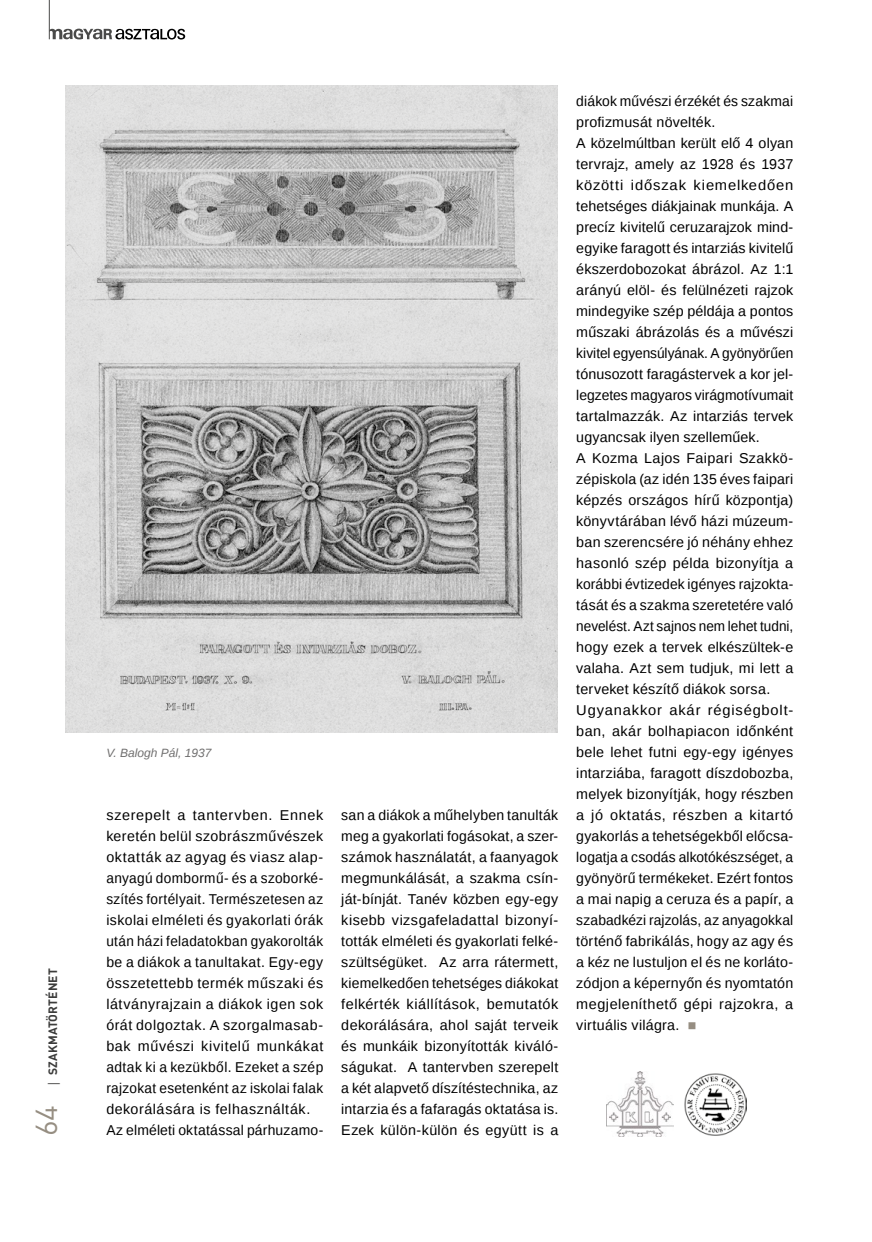
<style>
.page{position:relative;width:872px;height:1242px;background:#fff}
.page>*{position:absolute;margin:0;border:0;box-sizing:border-box;transform-origin:0 0}
.t1{font:30px "DIN Pro";color:#968e82}
.t2{font:14.25px/21px "Liberation Sans";letter-spacing:.02em;color:#000}
.t3{font:italic 12px "Liberation Sans";color:#706f6f}
.t4{font:700 12px "DIN Pro";letter-spacing:.01em;color:#3c3c3b}
.s1{font-family:"Open Sans";font-weight:400}
.s2{color:#968e82}
</style>
<div class="page">
<svg style="left:49px;top:29px;width:136px;height:11px"></svg>
<hr style="left:49px;top:0;width:1px;height:39px;background:#4a4a49">
<img style="left:66px;top:85px;width:491px;height:647px">
<img style="left:684px;top:1073px;width:62px;height:62px">
<img style="left:606px;top:1072px;width:67px;height:64px">
<p class="t4" style="left:45px;top:1087px;width:120px;rotate:-90deg"><span class="s1">|</span> SZAKMATÖRTÉNET</p>
<h1 class="t1" style="left:26px;top:1136px;width:33px;rotate:-90deg">64</h1>
<p class="t3" style="left:106px;top:745px;width:107px">V. Balogh Pál, 1937</p>
<p class="t2" style="left:106px;top:805px;width:218px">szerepelt a tantervben. Ennek keretén belül szobrászművészek oktatták az agyag és viasz alap&shy;anyagú dombormű- és a szoborké&shy;szítés fortélyait. Természetesen az iskolai elméleti és gyakorlati órák után házi feladatokban gyakorolták be a diákok a tanultakat. Egy-egy összetettebb termék műszaki és látványrajzain a diákok igen sok órát dolgoztak. A szorgalmasab&shy;bak művészi kivitelű munkákat adtak ki a kezükből. Ezeket a szép rajzokat esetenként az iskolai falak dekorálására is felhasználták.<br>Az elméleti oktatással párhuzamo-</p>
<p class="t2" style="left:341px;top:805px;width:218px;text-align:justify">san a diákok a műhelyben tanulták meg a gyakorlati fogásokat, a szer&shy;számok használatát, a faanyagok megmunkálását, a szakma csín&shy;ját-bínját. Tanév közben egy-egy kisebb vizsgafeladattal bizonyí&shy;tották elméleti és gyakorlati felké&shy;szültségüket. Az arra rátermett, kiemelkedően tehetséges diákokat felkérték kiállítások, bemutatók dekorálására, ahol saját terveik és munkáik bizonyították kiváló&shy;ságukat. A tantervben szerepelt a két alapvető díszítéstechnika, az intarzia és a fafaragás oktatása is.<br>Ezek külön-külön és együtt is a</p>
<p class="t2" style="left:576px;top:91px;width:218px">diákok művészi érzékét és szakmai profizmusát növelték.<br>A közelmúltban került elő 4 olyan tervrajz, amely az 1928 és 1937 közötti időszak kiemelkedően tehetséges diákjainak munkája. A precíz kivitelű ceruzarajzok mind&shy;egyike faragott és intarziás kivitelű ékszerdobozokat ábrázol. Az 1:1 arányú elöl- és felülnézeti rajzok mindegyike szép példája a pontos műszaki ábrázolás és a művészi kivitel egyensúlyának. A gyönyörűen tónusozott faragástervek a kor jel&shy;legzetes magyaros virágmotívumait tartalmazzák. Az intarziás tervek ugyancsak ilyen szelleműek.<br>A Kozma Lajos Faipari Szakkö&shy;zépiskola (az idén 135 éves faipari képzés országos hírű központja) könyvtárában lévő házi múzeum&shy;ban szerencsére jó néhány ehhez hasonló szép példa bizonyítja a korábbi évtizedek igényes rajzokta&shy;tását és a szakma szeretetére való nevelést. Azt sajnos nem lehet tudni, hogy ezek a tervek elkészültek-e valaha. Azt sem tudjuk, mi lett a terveket készítő diákok sorsa.<br>Ugyanakkor akár régiségbolt&shy;ban, akár bolhapiacon időnként bele lehet futni egy-egy igényes intarziába, faragott díszdobozba, melyek bizonyítják, hogy részben a jó oktatás, részben a kitartó gyakorlás a tehetségekből előcsa&shy;logatja a csodás alkotókészséget, a gyönyörű termékeket. Ezért fontos a mai napig a ceruza és a papír, a szabadkézi rajzolás, az anyagokkal történő fabrikálás, hogy az agy és a kéz ne lustuljon el és ne korláto&shy;zódjon a képernyőn és nyomtatón megjeleníthető gépi rajzokra, a virtuális világra. <span class="s2">■</span></p>
</div>
